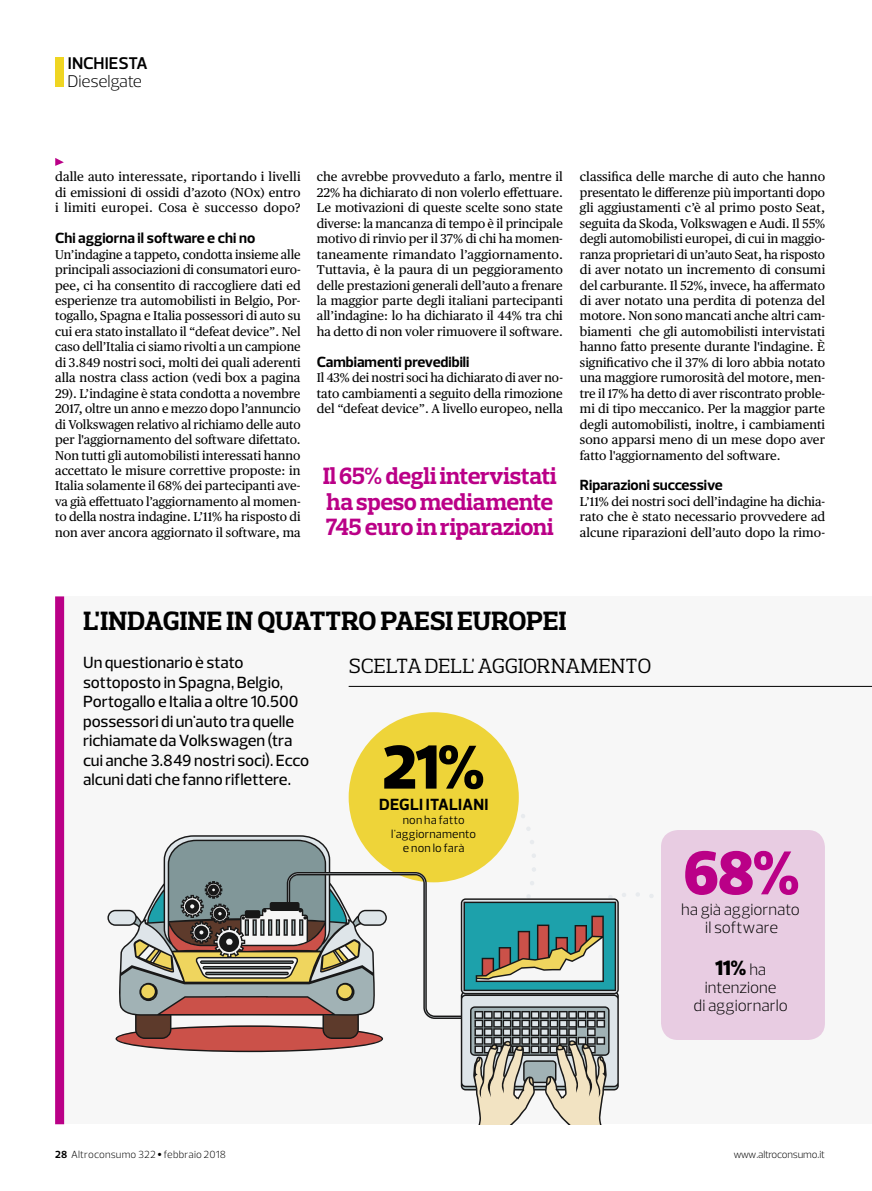
<style>
.page{position:relative;width:872px;height:1191px;background:#fff}
.page>*{position:absolute;margin:0;border:0;box-sizing:border-box;transform-origin:0 0}
.Text_graphic_1{font:900 63px "Prelo";color:#000}
.Number_3{font:900 63px "Prelo";color:#ba0087}
.info_mezza_pg_tit{font:700 27px "Prelo Slab";color:#000}
.PULL_QUOTE{font:700 24px/25.5px "Prelo Slab";letter-spacing:-.015em;color:#ba0087}
.info_mezza_pg_tit-2{font:21px "Prelo Slab";letter-spacing:.005em;color:#000}
.Number_2{font:900 21px "Prelo";color:#000}
._1_8_1_Running_Head{font:300 17.25px "Prelo";letter-spacing:-.01em;color:#000}
._1_8_Running_Head_In{font:600 17.25px "Prelo";color:#000}
.Headline_text{font:500 16.5px/19.5px "Prelo";color:#000}
.Number_2-2{font:300 16.5px "Prelo";letter-spacing:-.005em;color:#000}
.Leyend_graphic{font:300 16.5px "Prelo";letter-spacing:-.005em;color:#000}
.Text_graphic_1-2{font:700 16.5px "Prelo";letter-spacing:.01em;color:#000}
._1_3_Body_Copy{font:700 15px "Prelo";color:#000}
._1_3_Body_Copy_capit{font:700 15px "Prelo";color:#000}
._1_3_Body_Copy-2{font:12.75px/15.5px "Publico Text";color:#000;text-align:justify}
._1_3_Body_Copy_capit-2{font:12.75px/15.5px "Publico Text";letter-spacing:.025em;color:#000;text-align:justify}
.Text_graphic_2{font:12px/14.2px "Prelo";letter-spacing:.01em;color:#000;text-align:center}
.t1{font:300 10.5px "Prelo";letter-spacing:.005em;color:#000}
.s1{font-weight:300;font-size:16.5px}
.s2{font-weight:700}
.s3{font-family:"Publico Text";font-weight:400}
</style>
<div class="page">
<div style="left:55px;top:596px;width:817px;height:528px;background:#f7f7f7"></div>
<div style="left:55px;top:596px;width:9px;height:528px;background:#ba0087"></div>
<div style="left:661px;top:830px;width:164px;height:210px;background:#e8cce2;border-radius:17px"></div>
<hr style="left:349px;top:686px;width:523px;height:1px;background:#000">
<div style="left:349px;top:712px;width:170px;height:170px;background:#eed439;border-radius:50%"></div>
<svg style="left:119px;top:774px;width:557px;height:350px"></svg>
<div style="left:55px;top:57px;width:9px;height:30px;background:#efd522"></div>
<svg style="left:55px;top:158px;width:9px;height:8px"></svg>
<p class="_1_8_Running_Head_In" style="left:68px;top:53px;width:81px">INCHIESTA</p>
<p class="_1_8_1_Running_Head" style="left:67px;top:71px;width:76px">Dieselgate</p>
<p class="_1_3_Body_Copy_capit-2" style="left:55px;top:169px;width:247px">dalle auto interessate, riportando i livelli di emissioni di ossidi d’azoto (NOx) entro i limiti europei. Cosa è successo dopo?</p>
<p class="_1_3_Body_Copy_capit" style="left:55px;top:229px;width:202px">Chi aggiorna il software e chi no</p>
<p class="_1_3_Body_Copy-2" style="left:55px;top:246px;width:247px">Un’indagine a tappeto, condotta insieme alle principali associazioni di consumatori euro&shy;pee, ci ha consentito di raccogliere dati ed esperienze tra automobilisti in Belgio, Por&shy;togallo, Spagna e Italia possessori di auto su cui era stato installato il “defeat device”. Nel caso dell’Italia ci siamo rivolti a un campione di 3.849 nostri soci, molti dei quali aderenti alla nostra class action (vedi box a pagina 29). L’indagine è stata condotta a novembre 2017, oltre un anno e mezzo dopo l’annuncio di Volkswagen relativo al richiamo delle auto per l'aggiornamento del software difettato.<br>Non tutti gli automobilisti interessati hanno accettato le misure correttive proposte: in Italia solamente il 68% dei partecipanti ave&shy;va già effettuato l’aggiornamento al momen&shy;to della nostra indagine. L’11% ha risposto di non aver ancora aggiornato il software, ma</p>
<p class="_1_3_Body_Copy-2" style="left:317px;top:169px;width:248px">che avrebbe provveduto a farlo, mentre il 22% ha dichiarato di non volerlo effettuare.<br>Le motivazioni di queste scelte sono state diverse: la mancanza di tempo è il principale motivo di rinvio per il 37% di chi ha momen&shy;taneamente rimandato l’aggiornamento.<br>Tuttavia, è la paura di un peggioramento delle prestazioni generali dell’auto a frenare la maggior parte degli italiani partecipanti all’indagine: lo ha dichiarato il 44% tra chi ha detto di non voler rimuovere il software.</p>
<p class="_1_3_Body_Copy" style="left:317px;top:352px;width:154px">Cambiamenti prevedibili</p>
<p class="_1_3_Body_Copy-2" style="left:317px;top:370px;width:247px">Il 43% dei nostri soci ha dichiarato di aver no&shy;tato cambiamenti a seguito della rimozione del “defeat device”. A livello europeo, nella</p>
<p class="PULL_QUOTE" style="left:323px;top:463px;width:235px">Il 65% degli intervistati ha speso mediamente<br>745 euro in riparazioni</p>
<p class="_1_3_Body_Copy-2" style="left:580px;top:169px;width:247px">classifica delle marche di auto che hanno presentato le differenze più importanti dopo gli aggiustamenti c’è al primo posto Seat, seguita da Skoda, Volkswagen e Audi. Il 55% degli automobilisti europei, di cui in maggio&shy;ranza proprietari di un’auto Seat, ha risposto di aver notato un incremento di consumi del carburante. Il 52%, invece, ha affermato di aver notato una perdita di potenza del motore. Non sono mancati anche altri cam&shy;biamenti che gli automobilisti intervistati hanno fatto presente durante l'indagine. È significativo che il 37% di loro abbia notato una maggiore rumorosità del motore, men&shy;tre il 17% ha detto di aver riscontrato proble&shy;mi di tipo meccanico. Per la maggior parte degli automobilisti, inoltre, i cambiamenti sono apparsi meno di un mese dopo aver fatto l'aggiornamento del software.</p>
<p class="_1_3_Body_Copy" style="left:580px;top:476px;width:144px">Riparazioni successive</p>
<p class="_1_3_Body_Copy-2" style="left:580px;top:494px;width:247px">L’11% dei nostri soci dell’indagine ha dichia&shy;rato che è stato necessario provvedere ad alcune riparazioni dell’auto dopo la rimo-</p>
<p class="info_mezza_pg_tit" style="left:83px;top:604px;width:484px">L'INDAGINE IN QUATTRO PAESI EUROPEI</p>
<p class="Headline_text" style="left:83px;top:653px;width:228px">Un questionario è stato sottoposto in Spagna, Belgio,<br>Portogallo e Italia a oltre 10.500 possessori di un'auto tra quelle richiamate da Volkswagen (tra cui anche 3.849 nostri soci). Ecco alcuni dati che fanno riflettere.</p>
<p class="info_mezza_pg_tit-2" style="left:349px;top:652px;width:304px">SCELTA DELL' AGGIORNAMENTO</p>
<p class="Text_graphic_1" style="left:382px;top:728px;width:104px">21%</p>
<p class="Text_graphic_2" style="left:391px;top:812px;width:86px">non ha fatto l'aggiornamento</p>
<p class="Text_graphic_2" style="left:403px;top:841px;width:63px">e non lo farà</p>
<p class="Text_graphic_1-2" style="left:379px;top:794px;width:111px">DEGLI ITALIANI</p>
<p class="Number_3" style="left:683px;top:834px;width:118px">68%</p>
<p class="Leyend_graphic" style="left:705px;top:917px;width:74px">il software</p>
<p class="Number_2-2" style="left:681px;top:899px;width:120px">ha già aggiornato</p>
<p class="Number_2" style="left:715px;top:955px;width:53px">11% <span class="s1">ha</span></p>
<p class="Number_2-2" style="left:704px;top:977px;width:73px">intenzione</p>
<p class="Leyend_graphic" style="left:693px;top:995px;width:96px">di aggiornarlo</p>
<p class="t1" style="left:55px;top:1148px;width:172px"><span class="s2">28</span> Altroconsumo 322 <span class="s3">•</span> febbraio 2018</p>
<p class="t1" style="left:733px;top:1148px;width:93px">www.altroconsumo.it</p>
</div>
